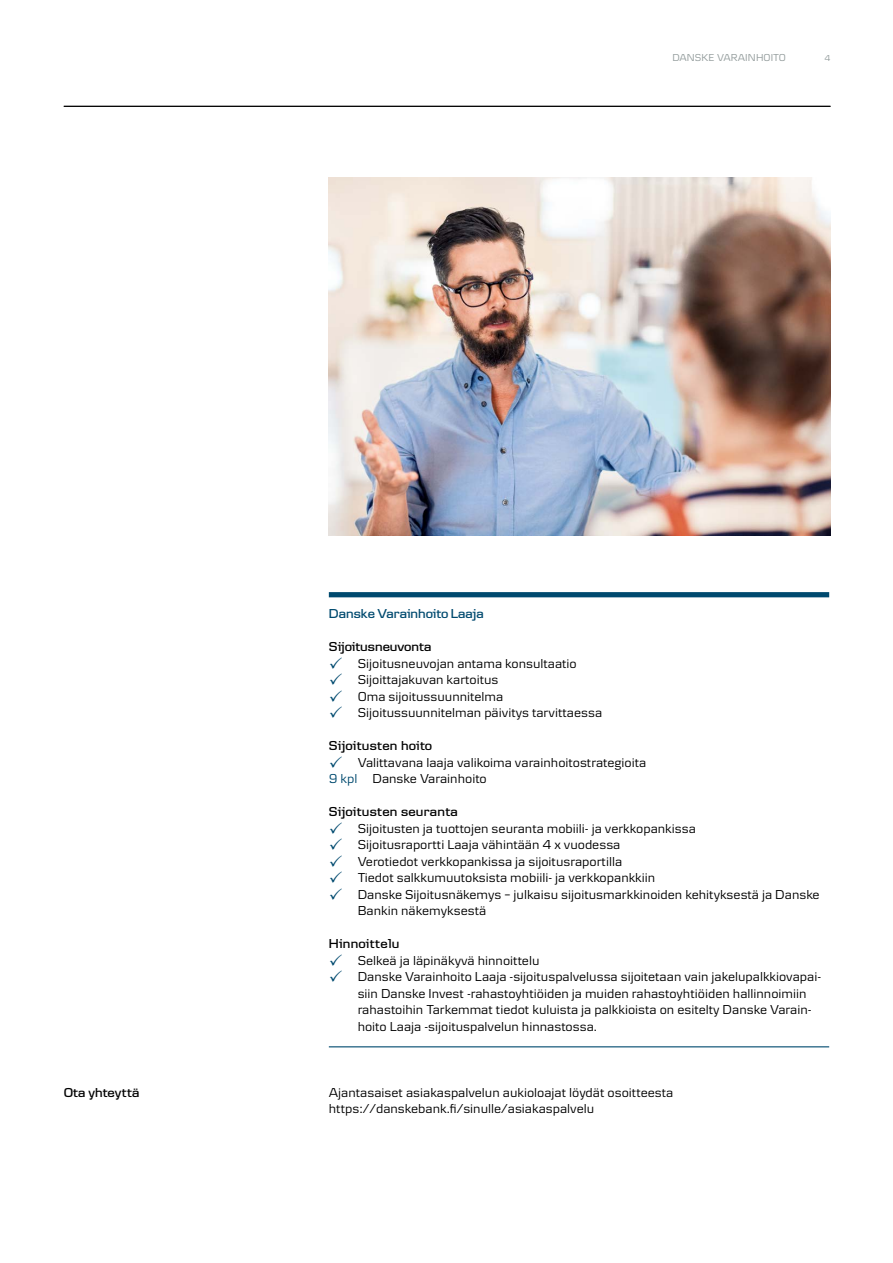
<style>
.page{position:relative;width:893px;height:1263px;background:#fff}
.page>*{position:absolute;margin:0;border:0;box-sizing:border-box;transform-origin:0 0}
.t1{font:13.5px/16.5px "Danske Textv 2";color:#000}
.t2{font:600 13.5px "Danske Headline";letter-spacing:.02em;color:#000}
.t3{font:600 13.5px "Danske Headline";color:#000}
.t4{font:600 13.5px "Danske Headline";color:#004a6f}
.t5{font:10.5px "Danske Textv 2";letter-spacing:.005em;color:#939c9c}
.t6{font:9px "Danske Textv 2";color:#939c9c}
.s1{color:#004a6f}
</style>
<div class="page">
<div style="left:329px;top:592px;width:500px;height:5px;background:#004a6f"></div>
<hr style="left:329px;top:1046px;width:500px;height:1px;background:#004a6f">
<hr style="left:64px;top:106px;width:766px;height:1px;background:#000">
<img style="left:329px;top:178px;width:501px;height:358px">
<p class="t5" style="left:672px;top:52px;width:115px">DANSKE VARAINHOITO</p>
<p class="t6" style="left:825px;top:53px;width:7px">4</p>
<h1 class="t3" style="left:64px;top:1084px;width:77px">Ota yhteyttä</h1>
<p class="t4" style="left:329px;top:606px;width:156px">Danske Varainhoito Laaja</p>
<p class="t3" style="left:329px;top:639px;width:104px">Sijoitusneuvonta</p>
<p class="t1" style="left:358px;top:655px;width:221px">Sijoitusneuvojan antama konsultaatio</p>
<p class="t1" style="left:358px;top:671px;width:142px">Sijoittajakuvan kartoitus</p>
<p class="t1" style="left:358px;top:688px;width:147px">Oma sijoitussuunnitelma</p>
<p class="t1" style="left:358px;top:704px;width:246px">Sijoitussuunnitelman päivitys tarvittaessa</p>
<p class="t2" style="left:329px;top:738px;width:105px">Sijoitusten hoito</p>
<p class="t1" style="left:358px;top:754px;width:290px">Valittavana laaja valikoima varainhoitostrategioita</p>
<p class="t1" style="left:329px;top:770px;width:159px"><span class="s1">9 kpl</span> Danske Varainhoito</p>
<h1 class="t2" style="left:329px;top:804px;width:131px">Sijoitusten seuranta</h1>
<p class="t1" style="left:358px;top:820px;width:340px">Sijoitusten ja tuottojen seuranta mobiili- ja verkkopankissa</p>
<p class="t1" style="left:358px;top:836px;width:264px">Sijoitusraportti Laaja vähintään 4 x vuodessa</p>
<p class="t1" style="left:358px;top:853px;width:266px">Verotiedot verkkopankissa ja sijoitusraportilla</p>
<p class="t1" style="left:358px;top:869px;width:299px">Tiedot salkkumuutoksista mobiili- ja verkkopankkiin</p>
<p class="t1" style="left:358px;top:886px;width:464px">Danske Sijoitusnäkemys – julkaisu sijoitusmarkkinoiden kehityksestä ja Danske<br>Bankin näkemyksestä</p>
<h1 class="t2" style="left:329px;top:936px;width:72px">Hinnoittelu</h1>
<p class="t1" style="left:358px;top:952px;width:183px">Selkeä ja läpinäkyvä hinnoittelu</p>
<p class="t1" style="left:358px;top:968px;width:465px">Danske Varainhoito Laaja -sijoituspalvelussa sijoitetaan vain jakelupalkkiovapai&shy;siin Danske Invest -rahastoyhtiöiden ja muiden rahastoyhtiöiden hallinnoimiin rahastoihin Tarkemmat tiedot kuluista ja palkkioista on esitelty Danske Varain&shy;hoito Laaja -sijoituspalvelun hinnastossa.</p>
<h1 class="t1" style="left:329px;top:1084px;width:346px">Ajantasaiset asiakaspalvelun aukioloajat löydät osoitteesta https://danskebank.fi/sinulle/asiakaspalvelu</h1>
</div>
